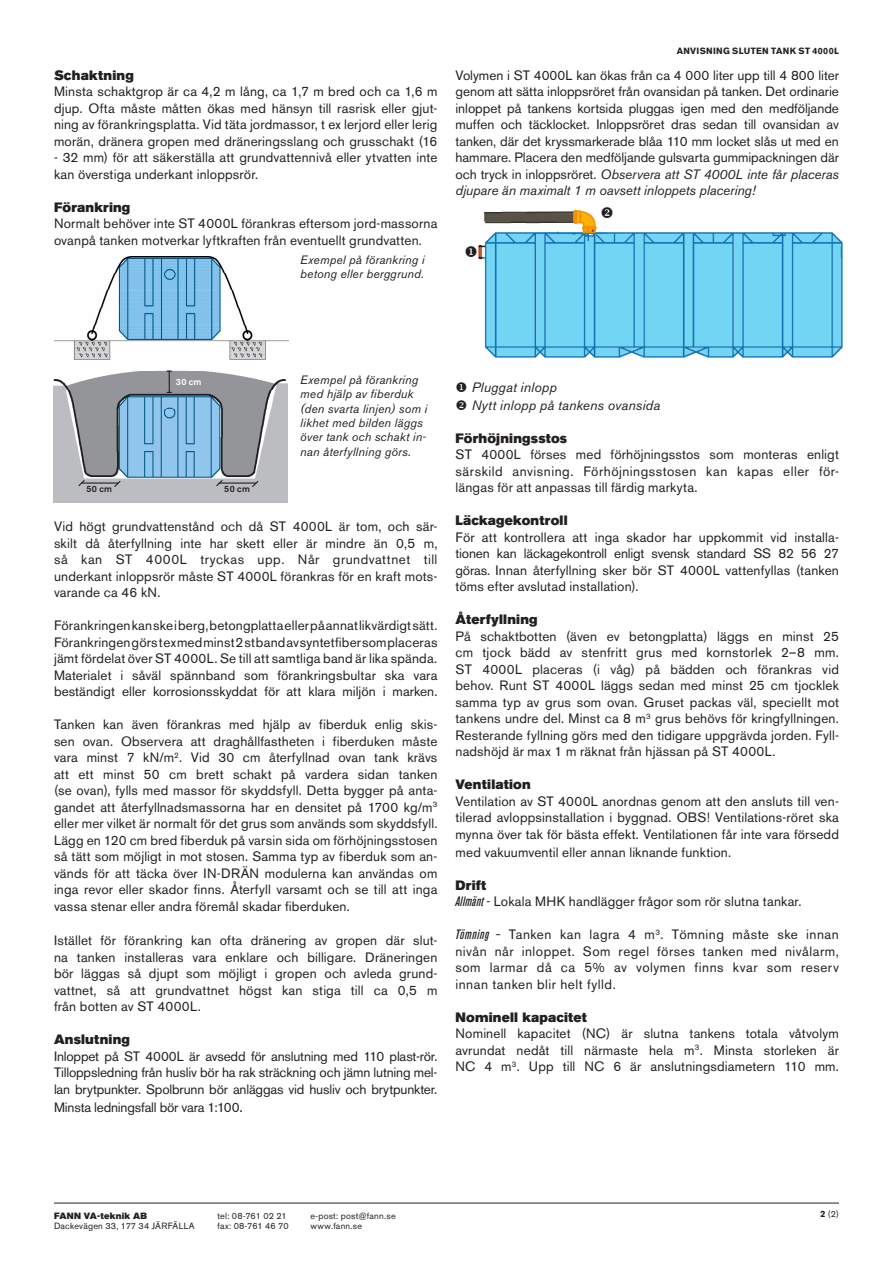
<style>
.page{position:relative;width:893px;height:1263px;background:#fff}
.page>*{position:absolute;margin:0;border:0;box-sizing:border-box;transform-origin:0 0}
.t1{font:13.5px/16.5px "Akzidenz Grotesk BE";letter-spacing:.01em;color:#231f20;text-align:justify}
.t2{font:13.5px "Akzidenz Grotesk BE Super";letter-spacing:.015em;color:#231f20}
.t3{font:italic 13.5px "Akzidenz Grotesk BE";letter-spacing:.01em;color:#231f20}
.t4{font:13.5px "Akzidenz Grotesk BE";letter-spacing:-.01em;color:#231f20}
.t5{font:italic 12px/14.4px "Akzidenz Grotesk BE";letter-spacing:.015em;color:#231f20}
.t6{font:9px "Akzidenz Grotesk BE";letter-spacing:.025em;color:#231f20}
.t7{font:700 9px "Akzidenz Grotesk BE";letter-spacing:.035em;color:#231f20}
.t8{font:9px "Akzidenz Grotesk BE Super";letter-spacing:.025em;color:#231f20}
.t9{font:500 9px "Akzidenz Grotesk BE";letter-spacing:.035em;color:#231f20}
.t10{font:500 9px "Akzidenz Grotesk BE";color:#fff}
.s1{font-style:italic}
.s2{font-size:15px}
.s3{font-weight:500;font-style:italic;font-stretch:condensed}
.s4{font-weight:700}
</style>
<div class="page">
<hr style="left:54px;top:1203px;width:785px;height:1px;background:#231f20">
<img style="left:55px;top:257px;width:234px;height:103px">
<img style="left:53px;top:370px;width:234px;height:132px">
<hr style="left:81px;top:482px;width:37px;height:2px;background:#231f20">
<hr style="left:219px;top:482px;width:37px;height:2px;background:#231f20">
<svg style="left:77px;top:479px;width:9px;height:8px"></svg>
<svg style="left:215px;top:479px;width:9px;height:8px"></svg>
<svg style="left:113px;top:479px;width:9px;height:9px"></svg>
<svg style="left:251px;top:479px;width:9px;height:9px"></svg>
<svg style="left:167px;top:370px;width:5px;height:23px"></svg>
<img style="left:478px;top:210px;width:365px;height:148px">
<svg style="left:602px;top:210px;width:10px;height:8px"></svg>
<p class="t2" style="left:54px;top:67px;width:81px">Schaktning</p>
<p class="t1" style="left:54px;top:83px;width:385px">Minsta schaktgrop är ca 4,2 m lång, ca 1,7 m bred och ca 1,6 m djup. Ofta måste måtten ökas med hänsyn till rasrisk eller gjut&shy;ning av förankringsplatta. Vid täta jordmassor, t ex lerjord eller lerig morän, dränera gropen med dräneringsslang och grusschakt (16</p>
<p class="t1" style="left:54px;top:149px;width:385px">- 32 mm) för att säkerställa att grundvattennivå eller ytvatten inte kan överstiga underkant inloppsrör.</p>
<p class="t2" style="left:54px;top:199px;width:78px">Förankring</p>
<p class="t1" style="left:54px;top:215px;width:385px">Normalt behöver inte ST 4000L förankras eftersom jord-massorna ovanpå tanken motverkar lyftkraften från eventuellt grundvatten.</p>
<p class="t5" style="left:300px;top:252px;width:126px">Exempel på förankring i betong eller berggrund.</p>
<p class="t7" style="left:677px;top:45px;width:164px">ANVISNING SLUTEN TANK ST 4000L</p>
<p class="t1" style="left:455px;top:67px;width:385px">Volymen i ST 4000L kan ökas från ca 4 000 liter upp till 4 800 liter genom att sätta inloppsröret från ovansidan på tanken. Det ordinarie inloppet på tankens kortsida pluggas igen med den medföljande muffen och täcklocket. Inloppsröret dras sedan till ovansidan av tanken, där det kryssmarkerade blåa 110 mm locket slås ut med en hammare. Placera den medföljande gulsvarta gummipackningen där och tryck in inloppsröret. <span class="s1">Observera att ST 4000L inte får placeras djupare än maximalt 1 m oavsett inloppets placering!</span></p>
<p class="t9" style="left:86px;top:483px;width:27px">50 cm</p>
<p class="t10" style="left:176px;top:376px;width:27px">30 cm</p>
<p class="t9" style="left:224px;top:483px;width:27px">50 cm</p>
<p class="t5" style="left:300px;top:372px;width:128px">Exempel på förankring med hjälp av fiberduk (den svarta linjen) som i likhet med bilden läggs över tank och schakt in&shy;nan återfyllning görs.</p>
<p class="t1" style="left:54px;top:518px;width:385px">Vid högt grundvattenstånd och då ST 4000L är tom, och sär&shy;skilt då återfyllning inte har skett eller är mindre än 0,5 m, så kan ST 4000L tryckas upp. Når grundvattnet till underkant inloppsrör måste ST 4000L förankras för en kraft mots&shy;varande ca 46 kN.</p>
<p class="t1" style="left:54px;top:617px;width:385px">Förankringen kan ske i berg, betongplatta eller på annat likvärdigt sätt.<br>Förankringen görs t ex med minst 2 st band av syntetfiber som placeras jämt fördelat över ST 4000L. Se till att samtliga band är lika spända.<br>Materialet i såväl spännband som förankringsbultar ska vara beständigt eller korrosionsskyddat för att klara miljön i marken.</p>
<p class="t1" style="left:54px;top:716px;width:385px">Tanken kan även förankras med hjälp av fiberduk enlig skis&shy;sen ovan. Observera att draghållfastheten i fiberduken måste vara minst 7 kN/m<sup>2</sup>. Vid 30 cm återfyllnad ovan tank krävs att ett minst 50 cm brett schakt på vardera sidan tanken (se ovan), fylls med massor för skyddsfyll. Detta bygger på anta&shy;gandet att återfyllnadsmassorna har en densitet på 1700 kg/m<sup>3 </sup>eller mer vilket är normalt för det grus som används som skyddsfyll.<br>Lägg en 120 cm bred fiberduk på varsin sida om förhöjningsstosen så tätt som möjligt in mot stosen. Samma typ av fiberduk som an&shy;vänds för att täcka över IN-DRÄN modulerna kan användas om inga revor eller skador finns. Återfyll varsamt och se till att inga vassa stenar eller andra föremål skadar fiberduken.</p>
<p class="t1" style="left:54px;top:932px;width:385px">Istället för förankring kan ofta dränering av gropen där slut&shy;na tanken installeras vara enklare och billigare. Dräneringen bör läggas så djupt som möjligt i gropen och avleda grund&shy;vattnet, så att grundvattnet högst kan stiga till ca 0,5 m från botten av ST 4000L.</p>
<p class="t2" style="left:54px;top:1032px;width:78px">Anslutning</p>
<p class="t1" style="left:54px;top:1048px;width:385px">Inloppet på ST 4000L är avsedd för anslutning med 110 plast-rör.<br>Tilloppsledning från husliv bör ha rak sträckning och jämn lutning mel&shy;lan brytpunkter. Spolbrunn bör anläggas vid husliv och brytpunkter.</p>
<p class="t4" style="left:54px;top:1099px;width:190px">Minsta ledningsfall bör vara 1:100<span class="s2">.</span></p>
<p class="t3" style="left:455px;top:379px;width:103px">◆ Pluggat inlopp</p>
<p class="t3" style="left:455px;top:397px;width:206px">❖ Nytt inlopp på tankens ovansida</p>
<p class="t2" style="left:455px;top:430px;width:113px">Förhöjningsstos</p>
<p class="t1" style="left:455px;top:446px;width:385px">ST 4000L förses med förhöjningsstos som monteras enligt särskild anvisning. Förhöjningsstosen kan kapas eller för&shy;längas för att anpassas till färdig markyta.</p>
<p class="t2" style="left:455px;top:513px;width:114px">Läckagekontroll</p>
<p class="t1" style="left:455px;top:529px;width:385px">För att kontrollera att inga skador har uppkommit vid installa&shy;tionen kan läckagekontroll enligt svensk standard SS 82 56 27 göras. Innan återfyllning sker bör ST 4000L vattenfyllas (tanken töms efter avslutad installation).</p>
<p class="t2" style="left:455px;top:612px;width:84px">Återfyllning</p>
<p class="t1" style="left:455px;top:628px;width:385px">På schaktbotten (även ev betongplatta) läggs en minst 25 cm tjock bädd av stenfritt grus med kornstorlek 2–8 mm.<br>ST 4000L placeras (i våg) på bädden och förankras vid behov. Runt ST 4000L läggs sedan med minst 25 cm tjocklek samma typ av grus som ovan. Gruset packas väl, speciellt mot tankens undre del. Minst ca 8 m<sup>3</sup> grus behövs för kringfyllningen.<br>Resterande fyllning görs med den tidigare uppgrävda jorden. Fyll&shy;nadshöjd är max 1 m räknat från hjässan på ST 4000L.</p>
<p class="t2" style="left:455px;top:777px;width:77px">Ventilation</p>
<p class="t1" style="left:455px;top:793px;width:385px">Ventilation av ST 4000L anordnas genom att den ansluts till ven&shy;tilerad avloppsinstallation i byggnad. OBS! Ventilations-röret ska mynna över tak för bästa effekt. Ventilationen får inte vara försedd</p>
<p class="t1" style="left:455px;top:844px;width:277px">med vakuumventil eller annan liknande funktion.</p>
<p class="t2" style="left:455px;top:877px;width:32px">Drift</p>
<p class="t1" style="left:455px;top:893px;width:347px"><span class="s3">Allmänt -</span> Lokala MHK handlägger frågor som rör slutna tankar.</p>
<p class="t1" style="left:455px;top:926px;width:385px"><span class="s3">Tömning –</span> Tanken kan lagra 4 m<sup>3</sup>. Tömning måste ske innan nivån når inloppet. Som regel förses tanken med nivålarm, som larmar då ca 5% av volymen finns kvar som reserv innan tanken blir helt fylld.</p>
<p class="t2" style="left:455px;top:1009px;width:133px">Nominell kapacitet</p>
<p class="t1" style="left:455px;top:1025px;width:385px">Nominell kapacitet (NC) är slutna tankens totala våtvolym avrundat nedåt till närmaste hela m<sup>3</sup>. Minsta storleken är NC 4 m<sup>3</sup>. Upp till NC 6 är anslutningsdiametern 110 mm.</p>
<p class="t8" style="left:54px;top:1210px;width:95px">FANN VA-teknik AB</p>
<p class="t6" style="left:217px;top:1210px;width:71px">tel: 08-761 02 21</p>
<p class="t6" style="left:310px;top:1210px;width:87px">e-post: post@fann.se</p>
<p class="t6" style="left:54px;top:1221px;width:142px">Dackevägen 33, 177 34 JÄRFÄLLA</p>
<p class="t6" style="left:218px;top:1221px;width:73px">fax: 08-761 46 70</p>
<p class="t6" style="left:310px;top:1221px;width:53px">www.fann.se</p>
<p class="t6" style="left:820px;top:1208px;width:20px"><span class="s4">2</span> (2)</p>
</div>
